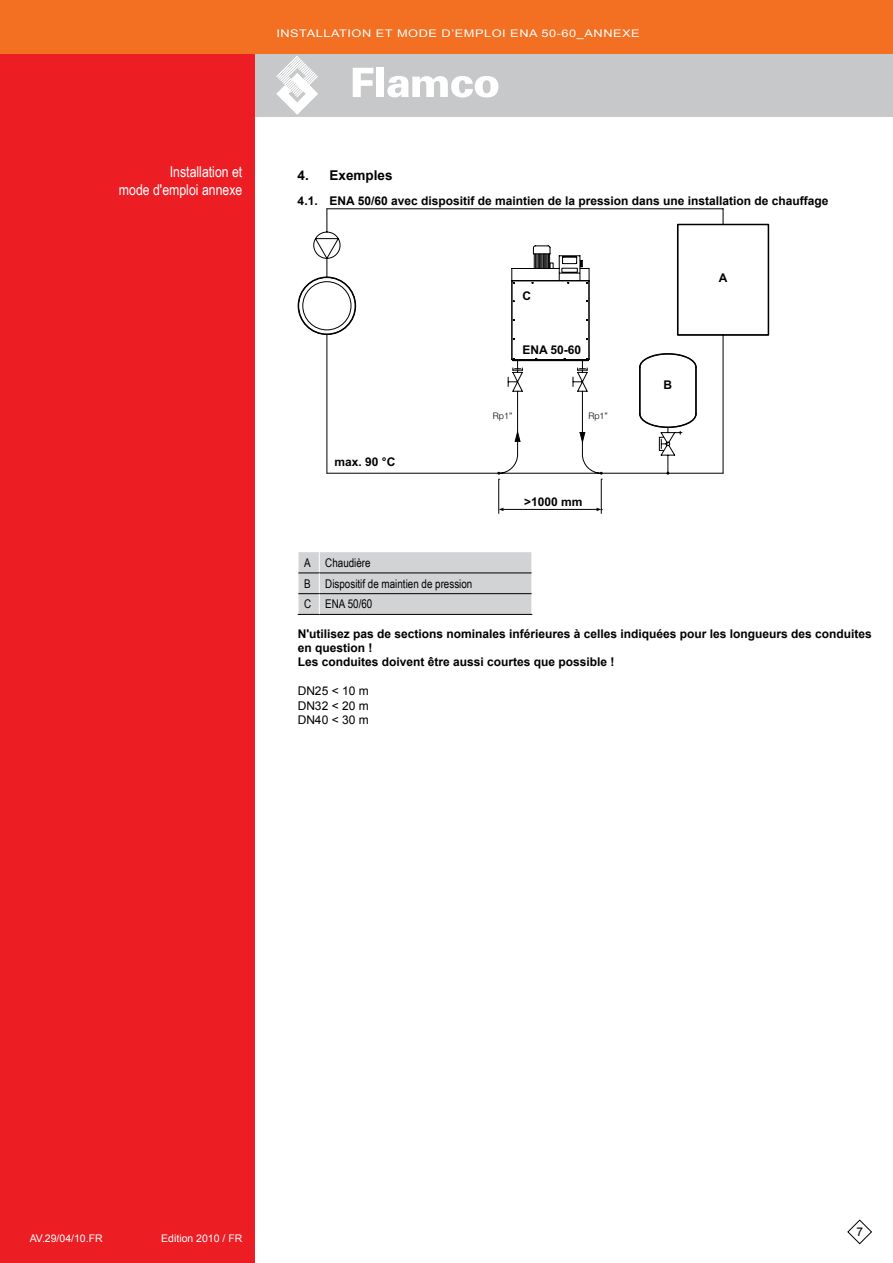
<style>
.page{position:relative;width:893px;height:1263px;background:#fff}
.page>*{position:absolute;margin:0;border:0;box-sizing:border-box;transform-origin:0 0}
.t1{font:15px/18px "Arial Narrow";color:#fff;text-align:right}
.t2{font:700 13.5px "Arial";color:#000}
.t3{font:700 12px/14.4px "Arial";color:#000}
.t4{font:12px/20.7px "Arial Narrow";color:#000}
.t5{font:12px/14.4px "Arial";color:#000;text-align:justify}
.t6{font:10.5px "Arial";letter-spacing:.04em;color:#fff;scale:1.22 1}
.t7{font:10.5px "Arial";letter-spacing:.04em;color:#fff}
.t8{font:10.5px "Arial";color:#fff}
.t9{font:300 9px "Helvetica Neue";color:#000}
</style>
<div class="page">
<div style="left:0;top:53px;width:893px;height:64px;background:#c7c8ca"></div>
<div style="left:0;top:0;width:255px;height:1263px;background:#ed1d24"></div>
<svg style="left:847px;top:1219px;width:25px;height:25px"></svg>
<div style="left:0;top:0;width:893px;height:53px;background:#f36f21"></div>
<svg style="left:276px;top:56px;width:42px;height:59px"></svg>
<svg style="left:353px;top:68px;width:20px;height:29px"></svg>
<div style="left:376px;top:68px;width:8px;height:29px;background:#fff"></div>
<svg style="left:387px;top:76px;width:111px;height:21px"></svg>
<svg style="left:499px;top:208px;width:270px;height:16px"></svg>
<div style="left:677px;top:224px;width:92px;height:112px;border:2px solid #000"></div>
<svg style="left:298px;top:208px;width:201px;height:127px"></svg>
<div style="left:298px;top:277px;width:58px;height:58px;border:2px solid #000;border-radius:50%"></div>
<svg style="left:326px;top:334px;width:398px;height:180px"></svg>
<svg style="left:596px;top:508px;width:6px;height:3px"></svg>
<svg style="left:497px;top:245px;width:200px;height:235px"></svg>
<svg style="left:298px;top:552px;width:234px;height:63px"></svg>
<p class="t6" style="left:276px;top:27px;width:299px">INSTALLATION ET MODE D’EMPLOI ENA 50-60_ANNEXE</p>
<p class="t1" style="left:119px;top:162px;width:125px">Installation et<br>mode d'emploi annexe</p>
<p class="t2" style="left:298px;top:166px;width:96px">4. Exemples</p>
<p class="t3" style="left:298px;top:194px;width:532px">4.1. ENA 50/60 avec dispositif de maintien de la pression dans une installation de chauffage</p>
<p class="t3" style="left:335px;top:455px;width:62px">max. 90 °C</p>
<p class="t3" style="left:523px;top:289px;width:10px">C</p>
<p class="t3" style="left:522px;top:343px;width:60px">ENA 50-60</p>
<p class="t9" style="left:493px;top:411px;width:21px">Rp1”</p>
<p class="t9" style="left:588px;top:411px;width:21px">Rp1”</p>
<p class="t3" style="left:524px;top:495px;width:60px">&gt;1000 mm</p>
<p class="t3" style="left:664px;top:378px;width:10px">B</p>
<p class="t3" style="left:719px;top:271px;width:10px">A</p>
<p class="t4" style="left:304px;top:552px;width:170px">A Chaudière<br>B Dispositif de maintien de pression<br>C ENA 50/60</p>
<p class="t3" style="left:298px;top:627px;width:576px">N'utilisez pas de sections nominales inférieures à celles indiquées pour les longueurs des conduites en question !<br>Les conduites doivent être aussi courtes que possible !</p>
<p class="t5" style="left:298px;top:684px;width:73px">DN25 &lt; 10 m DN32 &lt; 20 m DN40 &lt; 30 m</p>
<p class="t7" style="left:30px;top:1231px;width:74px">AV.29/04/10.FR</p>
<p class="t8" style="left:161px;top:1231px;width:83px">Edition 2010 / FR</p>
<p class="t5" style="left:856px;top:1225px;width:8px">7</p>
</div>
